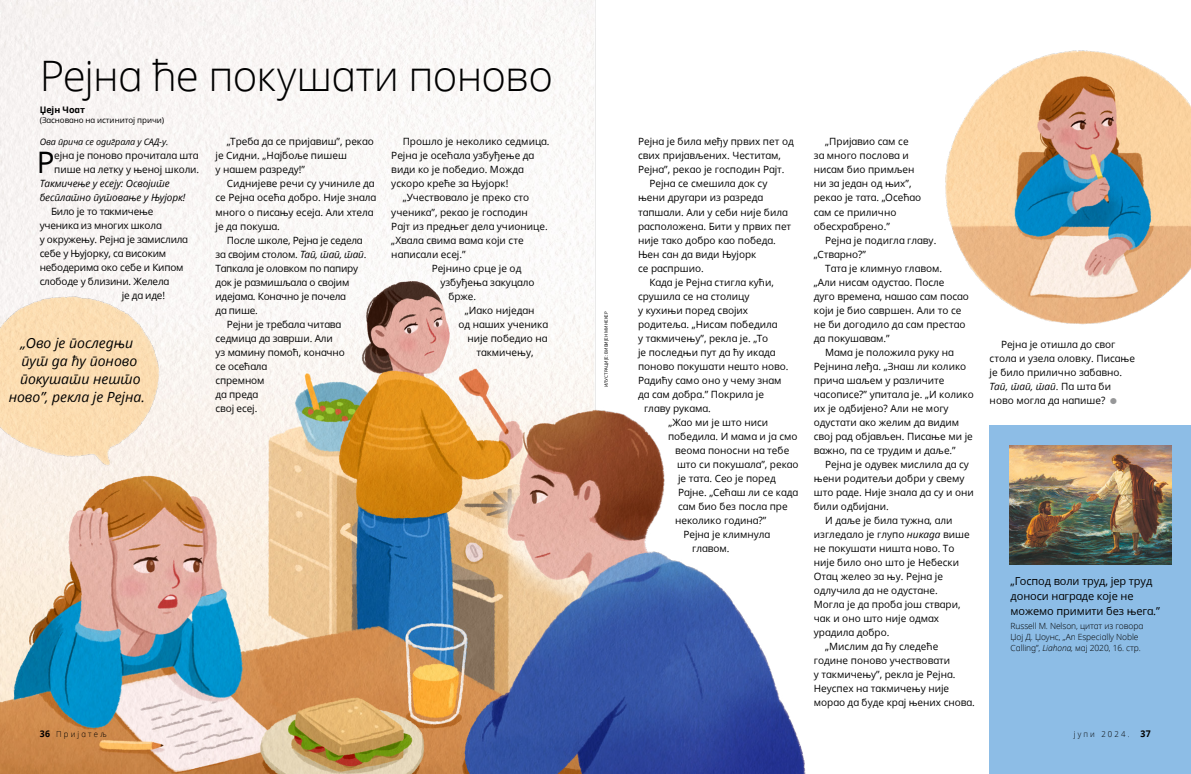
<style>
.page{position:relative;width:1191px;height:774px;background:#fff}
.page>*{position:absolute;margin:0;border:0;box-sizing:border-box;transform-origin:0 0}
.h1_DOTS_title{font:300 42px "Dots Solidlds Lat";letter-spacing:-.02em;color:#000}
.p1_first{font:29.6px "Dots Solidlds Lat";color:#000}
.t1{font:italic 14px/18px "Dots Solidlds Lat";color:#000;text-align:center}
.p1_aside_quote_first{font:11px/15px "Dots Solidlds Lat";letter-spacing:-.01em;color:#000}
.p1{font:10px/14px "Dots Solidlds Lat";color:#000}
.p1-2{font:10px/14px "Dots Solidlds Lat";letter-spacing:-.02em;color:#000}
.p1_first-2{font:italic 10px "Dots Solidlds Lat";letter-spacing:-.01em;color:#000}
.p1_first-3{font:10px "Dots Solidlds Lat";letter-spacing:-.01em;color:#000}
.p1_bio{font:italic 9px "Dots Solidlds Lat";letter-spacing:-.01em;color:#000}
.p1_author-name{font:700 9px "Dots Solidlds Lat";letter-spacing:-.005em;color:#000}
.p1_aside_quote_citation{font:300 8.5px/11px "Dots Solidlds Lat";letter-spacing:-.01em;color:#000}
.t2{font:300 8.2px "Dots Solidlds Lat";letter-spacing:.28em;color:#000;scale:.95 1}
.p1_author-role{font:8px "Dots Solidlds Lat";letter-spacing:-.005em;color:#000}
.t3{font:4.5px "Dots Solidlds Lat";color:#000}
.s1{font-style:italic}
.s2{font-family:"Ding P Ilds Dpi";font-size:8.5px;color:#969798}
.s3{font-weight:700;font-size:9.2px}
</style>
<div class="page">
<img style="left:0;top:0;width:806px;height:774px">
<img style="left:0;top:267px;width:170px;height:241px">
<img style="left:945px;top:50px;width:246px;height:275px">
<div style="left:989px;top:425px;width:202px;height:349px;background:#8dbde6"></div>
<img style="left:1009px;top:445px;width:162px;height:120px">
<p class="h1_DOTS_title" style="left:40px;top:45px;width:515px">Рејна ће покушати поново</p>
<p class="p1_author-name" style="left:40px;top:103px;width:47px">Џејн Чоат</p>
<p class="p1_author-role" style="left:40px;top:115px;width:126px">(Засновано на истинитој причи)</p>
<p class="p1_bio" style="left:40px;top:135px;width:130px">Ова прича се одиграла у САД-у.</p>
<p class="p1_first" style="left:37px;top:140px;width:19px">Р</p>
<p class="p1_first-3" style="left:54px;top:148px;width:146px">ејна је поново прочитала шта</p>
<p class="p1_first-3" style="left:54px;top:162px;width:146px">пише на летку у њеној школи.</p>
<p class="p1_first-2" style="left:40px;top:176px;width:132px">Такмичење у есеју: Освојите</p>
<p class="p1_first-2" style="left:40px;top:190px;width:147px">бесплатно путовање у Њујорк!</p>
<p class="p1-2" style="left:51px;top:204px;width:104px">Било је то такмичење</p>
<p class="p1-2" style="left:40px;top:218px;width:123px">ученика из многих школа</p>
<p class="p1-2" style="left:40px;top:232px;width:150px">у окружењу. Рејна је замислила</p>
<p class="p1-2" style="left:40px;top:246px;width:128px">себе у Њујорку, са високим</p>
<p class="p1-2" style="left:40px;top:260px;width:145px">небодерима око себе и Кипом</p>
<p class="p1-2" style="left:40px;top:274px;width:131px">слободе у близини. Желела</p>
<p class="p1" style="left:122px;top:288px;width:45px">је да иде!</p>
<p class="t1" style="left:9px;top:334px;width:138px">„Ово је последњи пут да ћу поново покушати нешто ново”, рекла је Рејна.</p>
<p class="p1" style="left:215px;top:135px;width:160px;text-indent:11px">„Треба да се пријавиш”, рекао је Сидни. „Најбоље пишеш<br>у нашем разреду!”</p>
<p class="p1" style="left:215px;top:177px;width:162px;text-indent:11px">Сиднијеве речи су учиниле да се Рејна осећа добро. Није знала много о писању есеја. Али хтела је да покуша.</p>
<p class="p1-2" style="left:215px;top:233px;width:152px;text-indent:11px">После школе, Рејна је седела за својим столом. <span class="s1">Taп, тaп, тaп</span>.<br>Тапкала је оловком по папиру док је размишљала о својим идејама. Коначно је почела<br>да пише.</p>
<p class="p1" style="left:215px;top:317px;width:131px;text-indent:11px">Рејни је требала читава седмица да заврши. Али уз мамину помоћ, коначно се осећала<br>спремном<br>да преда<br>свој есеј.</p>
<p class="p1" style="left:391px;top:135px;width:160px;text-indent:11px">Прошло је неколико седмица.<br>Рејна је осећала узбуђење да види ко је победио. Можда ускоро креће за Њујорк!</p>
<p class="p1" style="left:391px;top:191px;width:158px;text-indent:11px">„Учествовало је преко сто ученика”, рекао је господин<br>Рајт из предњег дела учионице. „Хвала свима вама који сте написали есеј.”</p>
<p class="p1" style="left:432px;top:261px;width:91px">Рејнино срце је од</p>
<p class="p1" style="left:440px;top:275px;width:96px">узбуђења закуцало</p>
<p class="p1" style="left:448px;top:289px;width:29px">брже.</p>
<p class="p1" style="left:465px;top:303px;width:71px">„Иако ниједан</p>
<p class="p1" style="left:458px;top:317px;width:91px">од наших ученика</p>
<p class="p1" style="left:467px;top:331px;width:82px">није победио на</p>
<p class="p1" style="left:476px;top:345px;width:59px">такмичењу,</p>
<p class="t3" style="left:603px;top:387px;width:77px;rotate:-90deg">ИЛУСТРАЦИЈЕ: ВИВИЈЕН МИНЕКЕР</p>
<p class="p1" style="left:638px;top:135px;width:157px">Рејна је била међу првих пет од свих пријављених. Честитам,<br>Рејна”, рекао је господин Рајт.</p>
<p class="p1" style="left:638px;top:177px;width:155px;text-indent:11px">Рејна се смешила док су њени другари из разреда тапшали. Али у себи није била расположена. Бити у првих пет није тако добро као победа.<br>Њен сан да види Њујорк<br>се распршио.</p>
<p class="p1" style="left:649px;top:275px;width:126px">Када је Рејна стигла кући,</p>
<p class="p1" style="left:638px;top:289px;width:113px">срушила се на столицу</p>
<p class="p1" style="left:638px;top:303px;width:112px">у кухињи поред својих</p>
<p class="p1" style="left:638px;top:317px;width:141px">родитеља. „Нисам победила</p>
<p class="p1" style="left:638px;top:331px;width:132px">у такмичењу”, рекла је. „То</p>
<p class="p1" style="left:638px;top:345px;width:139px">је последњи пут да ћу икада</p>
<p class="p1" style="left:638px;top:359px;width:152px">поново покушати нешто ново.</p>
<p class="p1" style="left:638px;top:373px;width:145px">Радићу само оно у чему знам</p>
<p class="p1" style="left:638px;top:387px;width:127px">да сам добра.” Покрила је</p>
<p class="p1" style="left:644px;top:401px;width:68px">главу рукама.</p>
<p class="p1" style="left:668px;top:415px;width:101px">„Жао ми је што ниси</p>
<p class="p1" style="left:668px;top:429px;width:131px">победила. И мама и ја смо</p>
<p class="p1" style="left:675px;top:443px;width:116px">веома поносни на тебе</p>
<p class="p1" style="left:677px;top:457px;width:123px">што си покушала”, рекао</p>
<p class="p1" style="left:678px;top:471px;width:99px">је тата. Сео је поред</p>
<p class="p1" style="left:678px;top:485px;width:122px">Рајне. „Сећаш ли се када</p>
<p class="p1" style="left:678px;top:499px;width:111px">сам био без посла пре</p>
<p class="p1" style="left:675px;top:513px;width:93px">неколико година?”</p>
<p class="p1" style="left:692px;top:527px;width:80px;text-indent:-9px">Рејна је климнула главом.</p>
<p class="p1" style="left:814px;top:135px;width:109px;text-indent:11px">„Пријавио сам се за много послова и нисам био примљен ни за један од њих”, рекао је тата. „Осећао сам се прилично обесхрабрено.”</p>
<p class="p1" style="left:814px;top:233px;width:124px;text-indent:11px">Рејна је подигла главу. „Стварно?”</p>
<p class="p1" style="left:814px;top:261px;width:156px;text-indent:11px">Тата је климнуо главом.<br>„Али нисам одустао. После<br>дуго времена, нашао сам посао који је био савршен. Али то се не би догодило да сам престао да покушавам.”</p>
<p class="p1" style="left:814px;top:345px;width:161px;text-indent:11px">Мама је положила руку на<br>Рејнина леђа. „Знаш ли колико прича шаљем у различите часописе?” упитала је. „И колико их је одбијено? Али не могу одустати ако желим да видим свој рад објављен. Писање ми је важно, па се трудим и даље.”</p>
<p class="p1" style="left:814px;top:457px;width:161px;text-indent:11px">Рејна је одувек мислила да су њени родитељи добри у свему што раде. Није знала да су и они били одбијани.</p>
<p class="p1" style="left:814px;top:513px;width:157px;text-indent:11px">И даље је била тужна, али изгледало је глупо <span class="s1">никада</span> више не покушати ништа ново. То није било оно што је Небески<br>Отац желео за њу. Рејна је одлучила да не одустане.<br>Могла је да проба још ствари, чак и оно што није одмах урадила добро.</p>
<p class="p1" style="left:814px;top:639px;width:162px;text-indent:11px">„Мислим да ћу следеће године поново учествовати<br>у такмичењу”, рекла је Рејна.<br>Неуспех на такмичењу није морао да буде крај њених снова.</p>
<p class="p1" style="left:989px;top:337px;width:147px;text-indent:11px">Рејна је отишла до свог стола и узела оловку. Писање је било прилично забавно.<br><span class="s1">Taп, тaп, тaп</span>. Па шта би ново могла да напише? <span class="s2">●</span></p>
<p class="p1_aside_quote_first" style="left:1010px;top:574px;width:151px">„Господ воли труд, јер труд доноси награде које не можемо примити без њега.”</p>
<p class="p1_aside_quote_citation" style="left:1010px;top:621px;width:134px">Russell M. Nelson, цитат из говора<br>Џој Д. Џоунс, „An Especially Noble<br>Calling”, <span class="s1">Liahona,</span> мај 2020, 16. стр.</p>
<p class="t2" style="left:40px;top:728px;width:72px"><span class="s3">36</span> Пријатељ</p>
<p class="t2" style="left:1073px;top:728px;width:83px">jупи 2024. <span class="s3">37</span></p>
</div>
